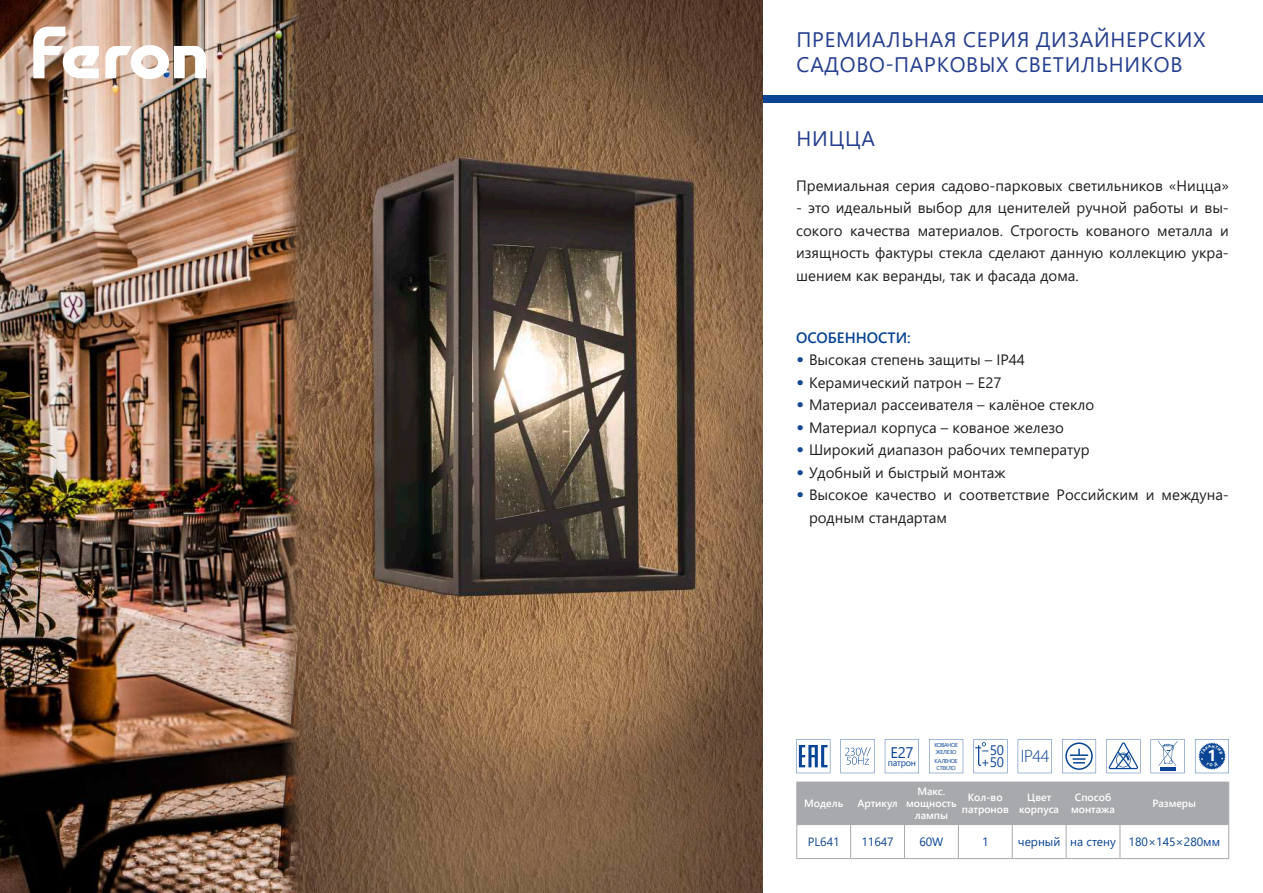
<style>
.page{position:relative;width:1263px;height:893px;background:#fff}
.page>*{position:absolute;margin:0;border:0;box-sizing:border-box;transform-origin:0 0}
.t1{font:21px/25.2px "Segoe UI";letter-spacing:.035em;color:#253f8e}
.t2{font:300 18px "Myriad Pro";color:#094594}
.t3{font:700 15.75px "Segoe UI";color:#fff}
.t4{font:15.3px "Segoe UI";color:#094594}
.t5{font:15px/22.5px "Segoe UI";color:#231f20;text-align:justify}
.t6{font:600 15px "Segoe UI";color:#094594}
.t7{font:13.8px/12.9px "Segoe UI";color:#094594}
.t8{font:12px "Segoe UI";color:#094594}
.t9{font:12px "Segoe UI";color:#144990}
.t10{font:600 10.5px/12px "Segoe UI";color:#fff;text-align:center}
.t11{font:9.15px "Segoe UI";letter-spacing:-.02em;color:#094594}
.t12{font:5.7px/6.9px "Segoe UI";letter-spacing:-.06em;color:#094594}
.s1{font-weight:700;font-size:19.5px;color:#144990}
</style>
<div class="page">
<img style="left:0;top:0;width:281px;height:893px">
<div style="left:353px;top:95px;width:910px;height:7px;background:#094594"></div>
<svg style="left:1106px;top:739px;width:34px;height:34px"></svg>
<svg style="left:1062px;top:739px;width:34px;height:34px"></svg>
<svg style="left:796px;top:739px;width:34px;height:34px"></svg>
<svg style="left:1151px;top:739px;width:34px;height:34px"></svg>
<svg style="left:1018px;top:739px;width:34px;height:34px"></svg>
<svg style="left:929px;top:739px;width:34px;height:34px"></svg>
<svg style="left:973px;top:739px;width:34px;height:34px"></svg>
<svg style="left:840px;top:739px;width:34px;height:34px"></svg>
<svg style="left:885px;top:739px;width:34px;height:34px"></svg>
<img style="left:281px;top:0;width:481px;height:893px">
<div style="left:797px;top:783px;width:431px;height:41px;background:#a8a9ad"></div>
<hr style="left:796px;top:782px;width:55px;height:1px;background:#a8a9ad">
<hr style="left:796px;top:782px;width:1px;height:42px;background:#a8a9ad">
<hr style="left:851px;top:782px;width:53px;height:1px;background:#a8a9ad">
<hr style="left:850px;top:782px;width:1px;height:42px;background:#a8a9ad">
<hr style="left:904px;top:782px;width:54px;height:1px;background:#a8a9ad">
<hr style="left:904px;top:782px;width:1px;height:42px;background:#a8a9ad">
<hr style="left:958px;top:782px;width:54px;height:1px;background:#a8a9ad">
<hr style="left:958px;top:782px;width:1px;height:42px;background:#a8a9ad">
<hr style="left:1012px;top:782px;width:54px;height:1px;background:#a8a9ad">
<hr style="left:1012px;top:782px;width:1px;height:42px;background:#a8a9ad">
<hr style="left:1066px;top:782px;width:54px;height:1px;background:#a8a9ad">
<hr style="left:1066px;top:782px;width:1px;height:42px;background:#a8a9ad">
<hr style="left:1120px;top:782px;width:109px;height:1px;background:#a8a9ad">
<hr style="left:1119px;top:782px;width:1px;height:42px;background:#a8a9ad">
<hr style="left:1228px;top:782px;width:1px;height:43px;background:#a8a9ad">
<hr style="left:796px;top:824px;width:55px;height:1px;background:#a8abaa">
<hr style="left:851px;top:824px;width:53px;height:1px;background:#a8abaa">
<hr style="left:796px;top:825px;width:1px;height:33px;background:#a8abaa">
<hr style="left:850px;top:825px;width:1px;height:33px;background:#a8abaa">
<hr style="left:904px;top:825px;width:1px;height:33px;background:#a8abaa">
<hr style="left:796px;top:858px;width:55px;height:1px;background:#a8abaa">
<hr style="left:851px;top:858px;width:54px;height:1px;background:#a8abaa">
<hr style="left:904px;top:824px;width:54px;height:1px;background:#a8a9ad">
<hr style="left:958px;top:824px;width:54px;height:1px;background:#a8a9ad">
<hr style="left:1012px;top:824px;width:54px;height:1px;background:#a8a9ad">
<hr style="left:1066px;top:824px;width:54px;height:1px;background:#a8a9ad">
<hr style="left:1120px;top:824px;width:108px;height:1px;background:#a8a9ad">
<hr style="left:1013px;top:858px;width:53px;height:1px;background:#a8a9ad">
<hr style="left:958px;top:825px;width:1px;height:33px;background:#a8a9ad">
<hr style="left:1012px;top:825px;width:1px;height:33px;background:#a8a9ad">
<hr style="left:1066px;top:825px;width:1px;height:33px;background:#a8a9ad">
<hr style="left:1119px;top:825px;width:1px;height:33px;background:#a8a9ad">
<hr style="left:1228px;top:825px;width:1px;height:33px;background:#a8a9ad">
<hr style="left:905px;top:858px;width:53px;height:1px;background:#a8a9ad">
<hr style="left:958px;top:858px;width:55px;height:1px;background:#a8a9ad">
<hr style="left:1066px;top:858px;width:54px;height:1px;background:#a8a9ad">
<hr style="left:1120px;top:858px;width:109px;height:1px;background:#a8a9ad">
<svg style="left:105px;top:45px;width:101px;height:34px"></svg>
<svg style="left:33px;top:27px;width:66px;height:51px"></svg>
<svg style="left:1195px;top:739px;width:34px;height:34px"></svg>
<h1 class="t1" style="left:797px;top:25px;width:410px">ПРЕМИАЛЬНАЯ СЕРИЯ ДИЗАЙНЕРСКИХ<br>САДОВО-ПАРКОВЫХ СВЕТИЛЬНИКОВ</h1>
<h1 class="t1" style="left:797px;top:124px;width:80px">НИЦЦА</h1>
<p class="t5" style="left:796px;top:173px;width:434px">Премиальная серия садово-парковых светильников «Ницца»</p>
<p class="t5" style="left:796px;top:195px;width:434px">- это идеальный выбор для ценителей ручной работы и вы&shy;сокого качества материалов. Строгость кованого металла и изящность фактуры стекла сделают данную коллекцию укра&shy;шением как веранды, так и фасада дома.</p>
<p class="t6" style="left:796px;top:323px;width:116px">ОСОБЕННОСТИ:</p>
<p class="t5" style="left:796px;top:347px;width:230px"><span class="s1">•</span> Высокая степень защиты – IP44</p>
<p class="t5" style="left:796px;top:370px;width:207px"><span class="s1">•</span> Керамический патрон – Е27</p>
<p class="t5" style="left:796px;top:392px;width:299px"><span class="s1">•</span> Материал рассеивателя – калёное стекло</p>
<p class="t5" style="left:796px;top:415px;width:269px"><span class="s1">•</span> Материал корпуса – кованое железо</p>
<p class="t5" style="left:796px;top:437px;width:295px"><span class="s1">•</span> Широкий диапазон рабочих температур</p>
<p class="t5" style="left:796px;top:460px;width:211px"><span class="s1">•</span> Удобный и быстрый монтаж</p>
<p class="t5" style="left:809px;top:482px;width:421px;text-indent:-13px"><span class="s1">•</span> Высокое качество и соответствие Российским и междуна&shy;родным стандартам</p>
<p class="t4" style="left:890px;top:738px;width:25px">E27</p>
<p class="t11" style="left:888px;top:754px;width:30px">патрон</p>
<p class="t12" style="left:934px;top:741px;width:25px">КОВАНОЕ<br>ЖЕЛЕЗО</p>
<p class="t12" style="left:934px;top:757px;width:25px;text-align:center">КАЛЕНОЕ<br>СТЕКЛО</p>
<p class="t7" style="left:981px;top:742px;width:25px">−50 +50</p>
<p class="t3" style="left:1207px;top:741px;width:11px">1</p>
<p class="t2" style="left:1021px;top:746px;width:30px">IP44</p>
<p class="t10" style="left:804px;top:796px;width:40px">Модель</p>
<p class="t10" style="left:857px;top:796px;width:42px">Артикул</p>
<p class="t10" style="left:906px;top:784px;width:52px">Макс. мощность лампы</p>
<p class="t10" style="left:962px;top:790px;width:49px">Кол-во патронов</p>
<p class="t10" style="left:1019px;top:790px;width:41px">Цвет корпуса</p>
<p class="t10" style="left:1071px;top:790px;width:46px">Способ монтажа</p>
<p class="t10" style="left:1152px;top:796px;width:45px">Размеры</p>
<p class="t9" style="left:808px;top:830px;width:33px">PL641</p>
<p class="t9" style="left:861px;top:830px;width:34px">11647</p>
<p class="t8" style="left:919px;top:830px;width:26px">60W</p>
<p class="t8" style="left:982px;top:830px;width:8px">1</p>
<p class="t8" style="left:1018px;top:830px;width:204px">черный на стену 180×145×280мм</p>
</div>
